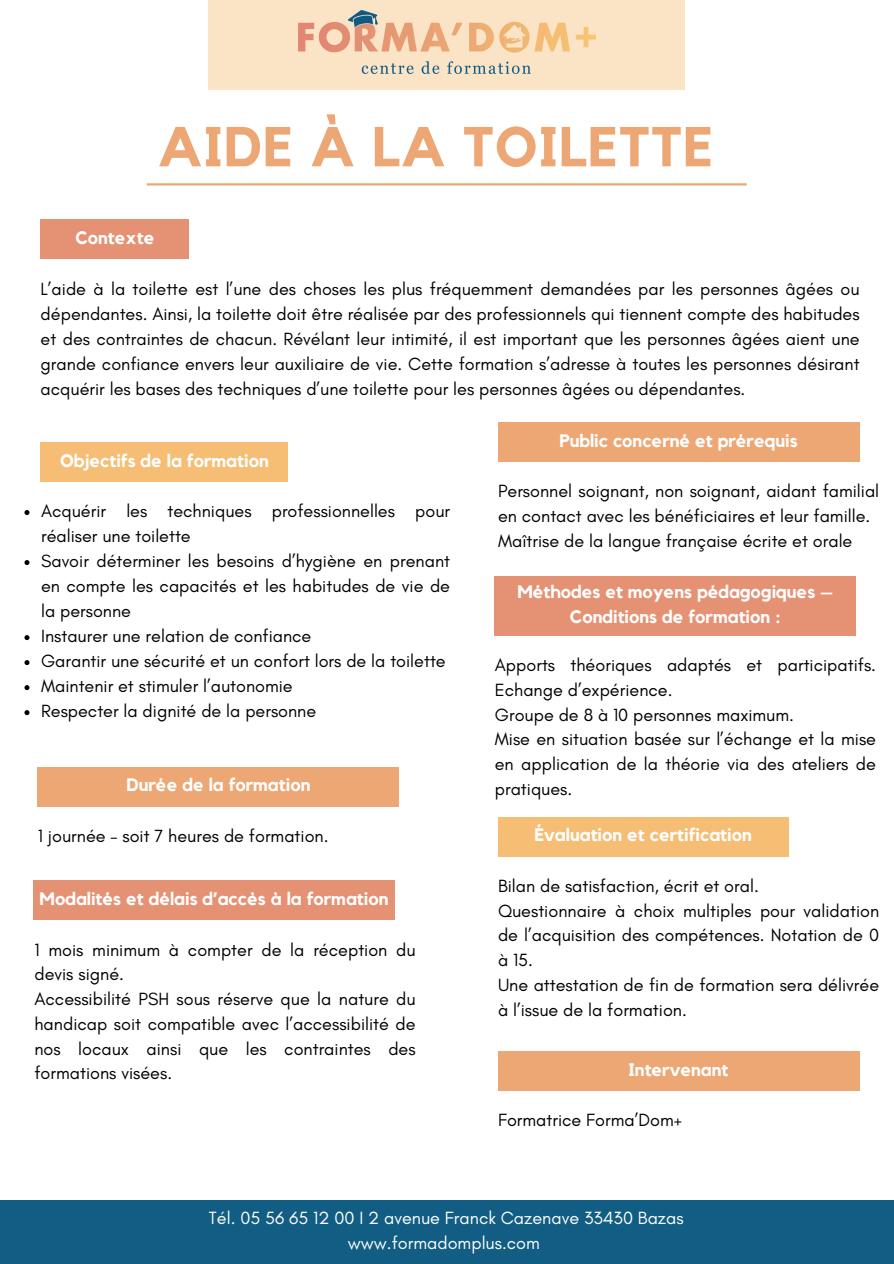
<style>
.page{position:relative;width:894px;height:1264px;background:#fff}
.page>*{position:absolute;margin:0;border:0;box-sizing:border-box;transform-origin:0 0}
.t1{font:700 55.5px "Kollektif";letter-spacing:.02em;color:#eda775}
.t2{font:18px/24.8px "Glacial Indifference";color:#000;text-align:justify}
.t3{font:700 18px/24.8px "Kollektif";color:#fff;text-align:center}
.t4{font:18px "Glacial Indifference";color:#fff}
</style>
<div class="page">
<div style="left:41px;top:219px;width:148px;height:40px;background:#e59174"></div>
<div style="left:208px;top:0;width:477px;height:89px;background:#fbe4c6"></div>
<img style="left:298px;top:11px;width:297px;height:63px">
<div style="left:0;top:1199px;width:893px;height:64px;background:#125d83"></div>
<hr style="left:147px;top:183px;width:599px;height:2px;background:#eda775">
<div style="left:41px;top:442px;width:247px;height:39px;background:#f6bd75"></div>
<svg style="left:24px;top:510px;width:5px;height:5px"></svg>
<svg style="left:24px;top:560px;width:5px;height:5px"></svg>
<svg style="left:24px;top:635px;width:5px;height:5px"></svg>
<svg style="left:24px;top:660px;width:5px;height:5px"></svg>
<svg style="left:24px;top:685px;width:5px;height:5px"></svg>
<svg style="left:24px;top:710px;width:5px;height:5px"></svg>
<div style="left:498px;top:422px;width:360px;height:40px;background:#eda775"></div>
<div style="left:494px;top:576px;width:361px;height:59px;background:#e59174"></div>
<div style="left:38px;top:766px;width:361px;height:40px;background:#eda775"></div>
<div style="left:33px;top:880px;width:361px;height:40px;background:#e59174"></div>
<div style="left:498px;top:816px;width:290px;height:40px;background:#f6bd75"></div>
<div style="left:498px;top:1050px;width:360px;height:40px;background:#eda775"></div>
<h2 class="t1" style="left:158px;top:121px;width:556px">AIDE À LA TOILETTE</h2>
<p class="t3" style="left:75px;top:226px;width:80px">Contexte</p>
<p class="t2" style="left:41px;top:276px;width:820px">L’aide à la toilette est l’une des choses les plus fréquemment demandées par les personnes âgées ou dépendantes. Ainsi, la toilette doit être réalisée par des professionnels qui tiennent compte des habitudes et des contraintes de chacun. Révélant leur intimité, il est important que les personnes âgées aient une grande confiance envers leur auxiliaire de vie. Cette formation s’adresse à toutes les personnes désirant acquérir les bases des techniques d’une toilette pour les personnes âgées ou dépendantes.</p>
<p class="t3" style="left:60px;top:448px;width:210px">Objectifs de la formation</p>
<p class="t2" style="left:41px;top:498px;width:410px">Acquérir les techniques professionnelles pour réaliser une toilette</p>
<p class="t2" style="left:41px;top:548px;width:410px">Savoir déterminer les besoins d’hygiène en prenant en compte les capacités et les habitudes de vie de la personne</p>
<p class="t2" style="left:41px;top:623px;width:272px">Instaurer une relation de confiance</p>
<p class="t2" style="left:41px;top:648px;width:406px">Garantir une sécurité et un confort lors de la toilette</p>
<h2 class="t2" style="left:41px;top:673px;width:253px">Maintenir et stimuler l’autonomie</h2>
<p class="t2" style="left:41px;top:698px;width:276px">Respecter la dignité de la personne</p>
<h2 class="t3" style="left:126px;top:773px;width:185px">Durée de la formation</h2>
<h2 class="t2" style="left:38px;top:823px;width:292px">1 journée – soit 7 heures de formation.</h2>
<p class="t3" style="left:40px;top:887px;width:350px">Modalités et délais d’accès à la formation</p>
<p class="t2" style="left:34px;top:937px;width:382px">1 mois minimum à compter de la réception du devis signé.</p>
<p class="t2" style="left:34px;top:986px;width:382px">Accessibilité PSH sous réserve que la nature du handicap soit compatible avec l’accessibilité de nos locaux ainsi que les contraintes des formations visées.</p>
<p class="t3" style="left:559px;top:429px;width:240px">Public concerné et prérequis</p>
<h2 class="t2" style="left:498px;top:478px;width:382px">Personnel soignant, non soignant, aidant familial en contact avec les bénéficiaires et leur famille.</h2>
<p class="t2" style="left:498px;top:528px;width:356px">Maîtrise de la langue française écrite et orale</p>
<p class="t3" style="left:517px;top:580px;width:317px">Méthodes et moyens pédagogiques –<br>Conditions de formation :</p>
<h2 class="t2" style="left:494px;top:652px;width:382px">Apports théoriques adaptés et participatifs.<br>Echange d’expérience.</h2>
<p class="t2" style="left:494px;top:701px;width:300px">Groupe de 8 à 10 personnes maximum.</p>
<p class="t2" style="left:494px;top:726px;width:382px">Mise en situation basée sur l’échange et la mise en application de la théorie via des ateliers de pratiques.</p>
<p class="t3" style="left:534px;top:823px;width:219px">Évaluation et certification</p>
<p class="t2" style="left:498px;top:873px;width:262px">Bilan de satisfaction, écrit et oral.</p>
<h2 class="t2" style="left:498px;top:897px;width:382px">Questionnaire à choix multiples pour validation de l’acquisition des compétences. Notation de 0 à 15.</h2>
<p class="t2" style="left:498px;top:972px;width:382px">Une attestation de fin de formation sera délivrée à l’issue de la formation.</p>
<p class="t3" style="left:628px;top:1057px;width:101px">Intervenant</p>
<p class="t2" style="left:498px;top:1107px;width:185px">Formatrice Forma’Dom+</p>
<h2 class="t4" style="left:209px;top:1206px;width:476px">Tél. 05 56 65 12 00 I 2 avenue Franck Cazenave 33430 Bazas</h2>
<p class="t4" style="left:348px;top:1231px;width:193px">www.formadomplus.com</p>
</div>
